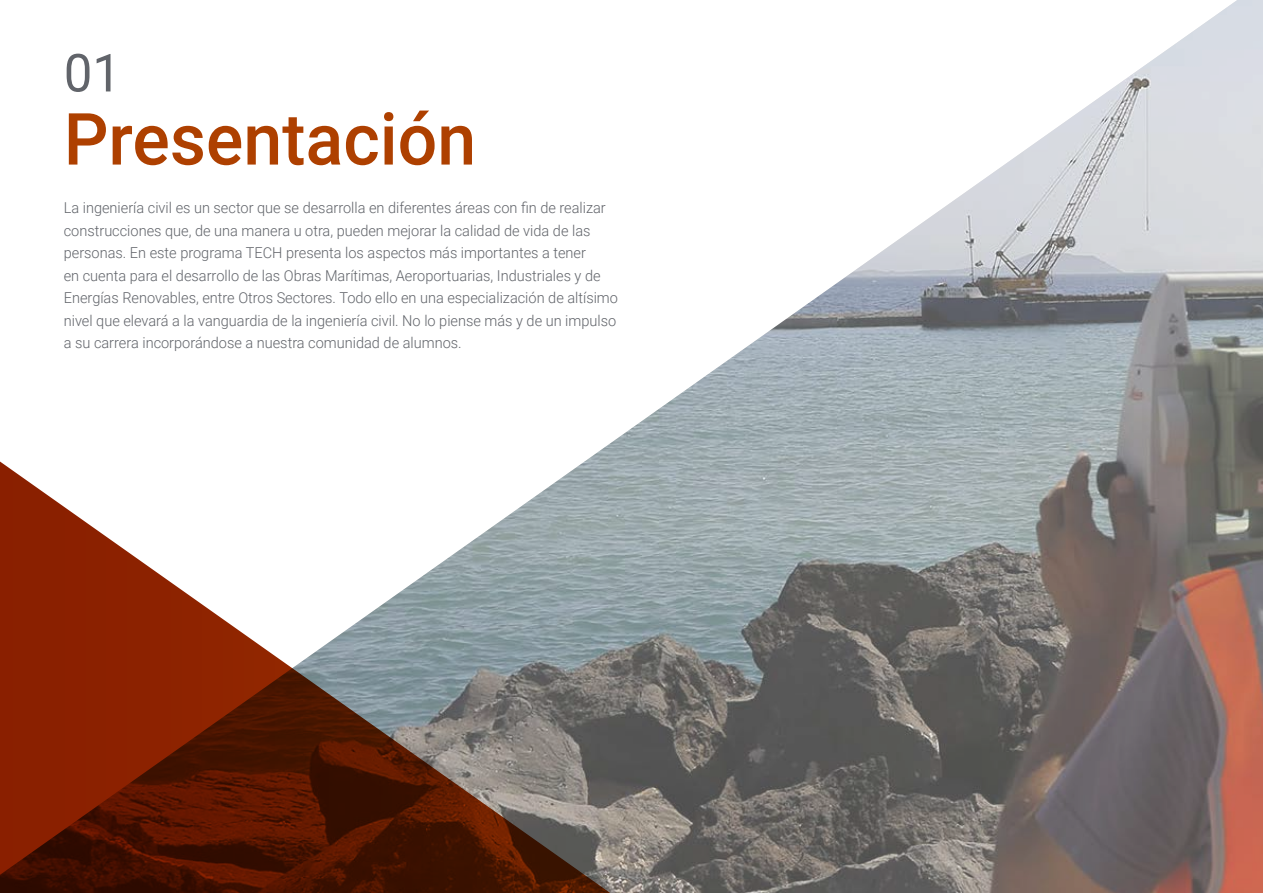
<style>
.page{position:relative;width:1263px;height:893px;background:#fff}
.page>*{position:absolute;margin:0;border:0;box-sizing:border-box;transform-origin:0 0}
.t1{font:500 72px "Roboto";color:#ae4000}
.t2{font:52.5px "Roboto";color:#61646a}
.t3{font:300 15px/22.5px "Roboto";color:#61646a}
</style>
<div class="page">
<img style="left:607px;top:0;width:656px;height:893px">
<svg style="left:0;top:446px;width:640px;height:447px"></svg>
<h2 class="t2" style="left:64px;top:36px;width:59px">01</h2>
<h1 class="t1" style="left:64px;top:89px;width:414px">Presentación</h1>
<p class="t3" style="left:64px;top:196px;width:556px">La ingeniería civil es un sector que se desarrolla en diferentes áreas con fin de realizar construcciones que, de una manera u otra, pueden mejorar la calidad de vida de las personas. En este programa TECH presenta los aspectos más importantes a tener<br>en cuenta para el desarrollo de las Obras Marítimas, Aeroportuarias, Industriales y de Energías Renovables, entre Otros Sectores. Todo ello en una especialización de altísimo nivel que elevará a la vanguardia de la ingeniería civil. No lo piense más y de un impulso a su carrera incorporándose a nuestra comunidad de alumnos.</p>
</div>
